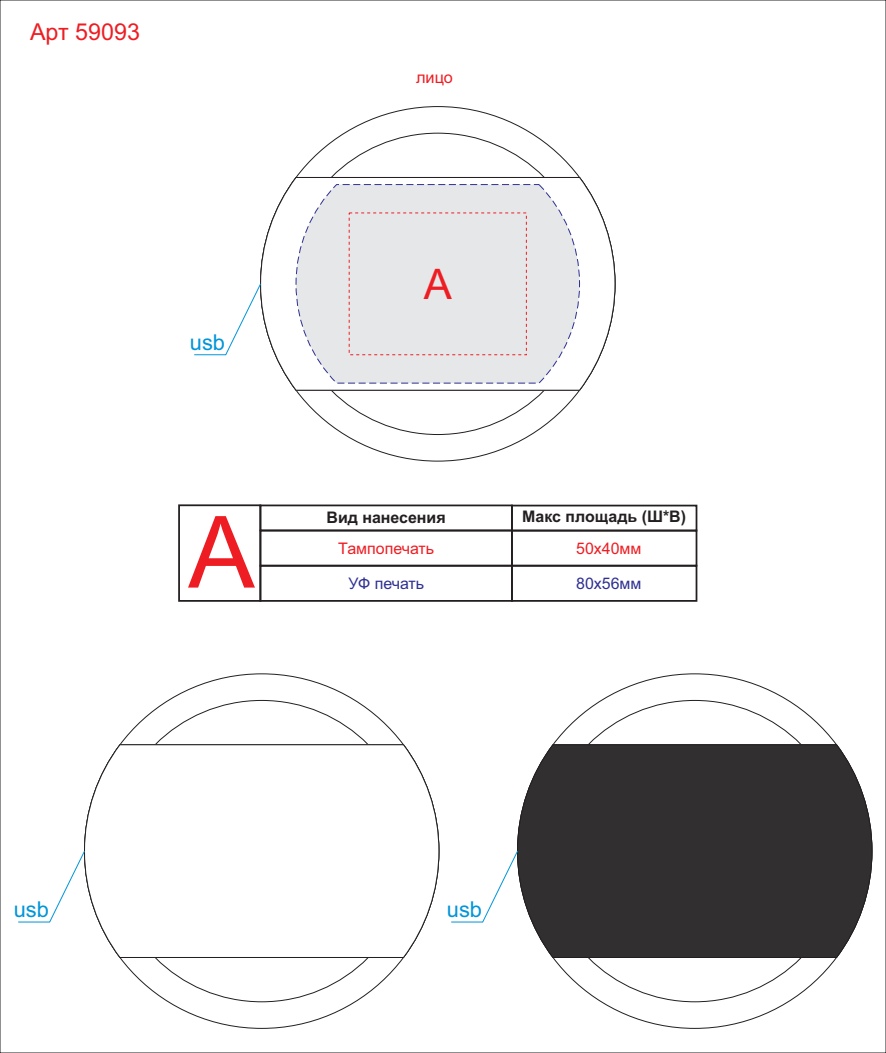
<style>
.page{position:relative;width:886px;height:1053px;background:#fff}
.page>*{position:absolute;margin:0;border:0;box-sizing:border-box;transform-origin:0 0}
.t1{font:99.75px "Arial";color:#ee1d23}
.t2{font:42.12px "Arial";color:#ee1d23}
.t3{font:23.25px "Arial";color:#ee1d23}
.t4{font:21.88px "Arial";color:#0095d9}
.t5{font:16.25px "Arial";color:#ee1d23}
.t6{font:700 16px "Arial";color:#231f20}
.t7{font:16px "Arial";color:#ee1d23}
.t8{font:16px "Arial";color:#2e3092}
</style>
<div class="page">
<div style="left:259px;top:504px;width:254px;height:27px;border:2px solid #231f20"></div>
<div style="left:259px;top:529px;width:254px;height:37px;border:2px solid #231f20"></div>
<div style="left:511px;top:529px;width:186px;height:37px;border:2px solid #231f20"></div>
<div style="left:511px;top:504px;width:186px;height:27px;border:2px solid #231f20"></div>
<div style="left:178px;top:504px;width:83px;height:97px;border:2px solid #231f20"></div>
<div style="left:259px;top:564px;width:254px;height:37px;border:2px solid #231f20"></div>
<div style="left:511px;top:564px;width:186px;height:37px;border:2px solid #231f20"></div>
<svg style="left:296px;top:106px;width:284px;height:356px"></svg>
<svg style="left:553px;top:673px;width:284px;height:355px"></svg>
<svg style="left:120px;top:673px;width:284px;height:355px"></svg>
<svg style="left:260px;top:176px;width:356px;height:215px"></svg>
<svg style="left:517px;top:743px;width:355px;height:215px;background:#3e3c3d"></svg>
<svg style="left:84px;top:743px;width:356px;height:215px"></svg>
<svg style="left:295px;top:183px;width:285px;height:201px;fill:#e6e7e9"></svg>
<div style="left:348px;top:212px;width:179px;height:143px;background:#e6e7e9"></div>
<svg style="left:194px;top:283px;width:67px;height:72px"></svg>
<svg style="left:451px;top:850px;width:67px;height:72px"></svg>
<svg style="left:18px;top:850px;width:67px;height:72px"></svg>
<h3 class="t3" style="left:30px;top:23px;width:111px">Арт 59093</h3>
<p class="t5" style="left:416px;top:71px;width:38px">лицо</p>
<h3 class="t4" style="left:190px;top:334px;width:37px">usb</h3>
<h2 class="t2" style="left:424px;top:268px;width:30px">А</h2>
<h1 class="t1" style="left:188px;top:515px;width:68px">A</h1>
<p class="t6" style="left:326px;top:511px;width:121px">Вид нанесения</p>
<p class="t6" style="left:522px;top:510px;width:166px">Макс площадь (Ш*В)</p>
<p class="t7" style="left:338px;top:542px;width:97px">Тампопечать</p>
<p class="t7" style="left:576px;top:542px;width:67px">50х40мм</p>
<p class="t8" style="left:349px;top:577px;width:77px">УФ печать</p>
<p class="t8" style="left:576px;top:577px;width:67px">80х56мм</p>
<h3 class="t4" style="left:14px;top:901px;width:37px">usb</h3>
<h3 class="t4" style="left:447px;top:901px;width:37px">usb</h3>
</div>
